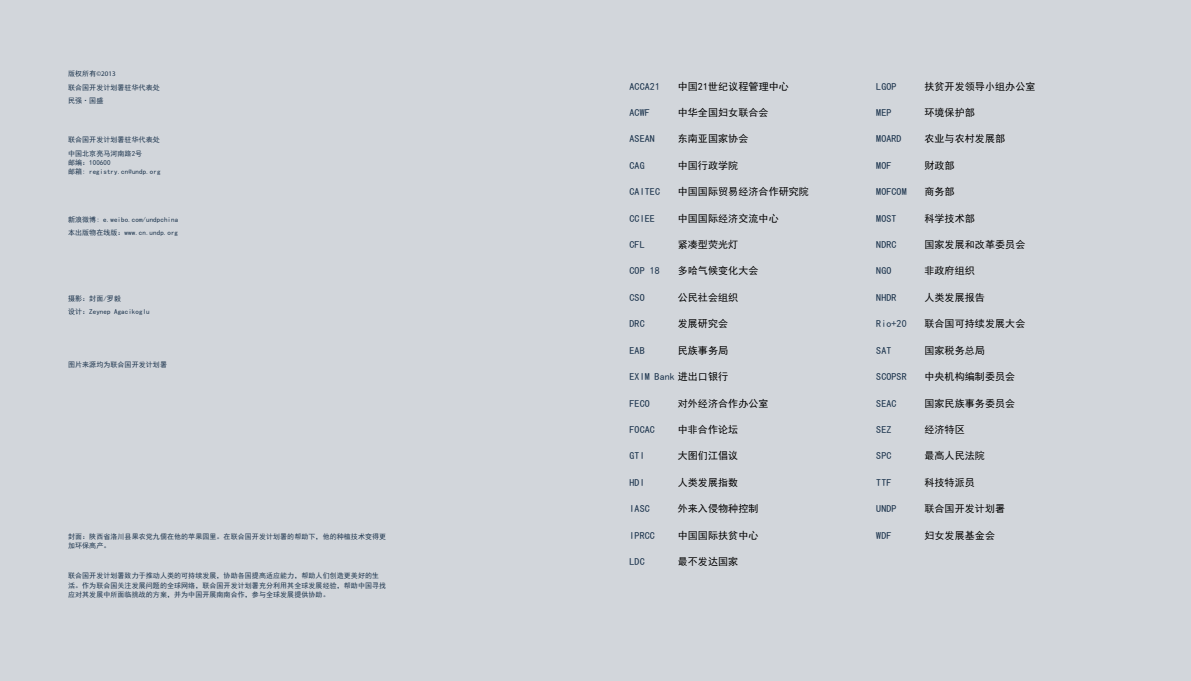
<style>
.page{position:relative;width:1191px;height:681px;background:#fff}
.page>*{position:absolute;margin:0;border:0;box-sizing:border-box;transform-origin:0 0}
.Lauftext_Book{font:10px "Sim Hei";letter-spacing:.01em;color:#000}
.Zwischentitel_Demi{font:10px "Sim Hei";letter-spacing:.01em;color:#1c344d}
.Marginaltext_Book{font:7px/9.2px "Sim Hei";letter-spacing:.01em;color:#1c344d}
.Marginaltext_Book-2{font:7px "Myriad Pro";color:#1c344d}
.s1{font-family:"Sim Hei"}
.s2{color:#000}
</style>
<div class="page">
<div style="left:0;top:0;width:1191px;height:680px;background:#d2d6db"></div>
<p class="Marginaltext_Book-2" style="left:68px;top:70px;width:49px"><span class="s1">版权所有</span>©2013</p>
<p class="Marginaltext_Book" style="left:68px;top:82px;width:93px">联合国开发计划署驻华代表处</p>
<p class="Marginaltext_Book" style="left:68px;top:96px;width:37px">民强·国盛</p>
<p class="Marginaltext_Book" style="left:68px;top:135px;width:93px">联合国开发计划署驻华代表处</p>
<p class="Marginaltext_Book" style="left:68px;top:148px;width:94px">中国北京亮马河南路2号<br>邮编：100600<br>邮箱: registry.cn@undp.org</p>
<p class="Marginaltext_Book" style="left:68px;top:214px;width:112px">新浪微博: e.weibo.com/undpchina</p>
<p class="Marginaltext_Book" style="left:68px;top:228px;width:112px">本出版物在线版：www.cn.undp.org</p>
<p class="Marginaltext_Book" style="left:68px;top:294px;width:54px">摄影：封面/罗毅</p>
<p class="Marginaltext_Book" style="left:68px;top:307px;width:83px">设计：Zeynep Agacikoglu</p>
<p class="Marginaltext_Book" style="left:68px;top:360px;width:100px">图片来源均为联合国开发计划署</p>
<p class="Marginaltext_Book" style="left:68px;top:531px;width:320px">封面：陕西省洛川县果农党九儒在他的苹果园里。在联合国开发计划署的帮助下，他的种植技术变得更加环保高产。</p>
<p class="Marginaltext_Book" style="left:68px;top:571px;width:320px">联合国开发计划署致力于推动人类的可持续发展，协助各国提高适应能力，帮助人们创造更美好的生活。作为联合国关注发展问题的全球网络，联合国开发计划署充分利用其全球发展经验，帮助中国寻找应对其发展中所面临挑战的方案，并为中国开展南南合作，参与全球发展提供协助。</p>
<p class="Lauftext_Book" style="left:677px;top:81px;width:113px">中国21世纪议程管理中心</p>
<p class="Lauftext_Book" style="left:677px;top:107px;width:92px">中华全国妇女联合会</p>
<p class="Lauftext_Book" style="left:677px;top:134px;width:72px">东南亚国家协会</p>
<p class="Lauftext_Book" style="left:677px;top:160px;width:62px">中国行政学院</p>
<p class="Lauftext_Book" style="left:677px;top:186px;width:133px">中国国际贸易经济合作研究院</p>
<p class="Lauftext_Book" style="left:677px;top:213px;width:102px">中国国际经济交流中心</p>
<p class="Lauftext_Book" style="left:677px;top:239px;width:62px">紧凑型荧光灯</p>
<p class="Lauftext_Book" style="left:677px;top:266px;width:82px">多哈气候变化大会</p>
<p class="Lauftext_Book" style="left:677px;top:292px;width:62px">公民社会组织</p>
<p class="Lauftext_Book" style="left:677px;top:318px;width:52px">发展研究会</p>
<p class="Lauftext_Book" style="left:677px;top:345px;width:52px">民族事务局</p>
<p class="Zwischentitel_Demi" style="left:629px;top:81px;width:32px">ACCA21</p>
<p class="Zwischentitel_Demi" style="left:629px;top:107px;width:22px">ACWF</p>
<p class="Zwischentitel_Demi" style="left:629px;top:134px;width:27px">ASEAN</p>
<p class="Zwischentitel_Demi" style="left:629px;top:160px;width:17px">CAG</p>
<p class="Zwischentitel_Demi" style="left:629px;top:186px;width:32px">CAITEC</p>
<p class="Zwischentitel_Demi" style="left:629px;top:213px;width:27px">CCIEE</p>
<p class="Zwischentitel_Demi" style="left:629px;top:239px;width:17px">CFL</p>
<p class="Zwischentitel_Demi" style="left:629px;top:266px;width:32px">COP 18</p>
<p class="Zwischentitel_Demi" style="left:629px;top:292px;width:17px">CSO</p>
<p class="Zwischentitel_Demi" style="left:629px;top:318px;width:17px">DRC</p>
<p class="Zwischentitel_Demi" style="left:629px;top:345px;width:17px">EAB</p>
<p class="Zwischentitel_Demi" style="left:629px;top:371px;width:100px">EXIM Bank <span class="s2">进出口银行</span></p>
<p class="Zwischentitel_Demi" style="left:629px;top:398px;width:22px">FECO</p>
<p class="Zwischentitel_Demi" style="left:629px;top:424px;width:27px">FOCAC</p>
<p class="Zwischentitel_Demi" style="left:629px;top:450px;width:17px">GTI</p>
<p class="Zwischentitel_Demi" style="left:629px;top:477px;width:17px">HDI</p>
<p class="Zwischentitel_Demi" style="left:629px;top:503px;width:22px">IASC</p>
<p class="Zwischentitel_Demi" style="left:629px;top:530px;width:27px">IPRCC</p>
<p class="Zwischentitel_Demi" style="left:629px;top:556px;width:17px">LDC</p>
<p class="Lauftext_Book" style="left:677px;top:398px;width:92px">对外经济合作办公室</p>
<p class="Lauftext_Book" style="left:677px;top:424px;width:62px">中非合作论坛</p>
<p class="Lauftext_Book" style="left:677px;top:450px;width:62px">大图们江倡议</p>
<p class="Lauftext_Book" style="left:677px;top:477px;width:62px">人类发展指数</p>
<p class="Lauftext_Book" style="left:677px;top:503px;width:82px">外来入侵物种控制</p>
<p class="Lauftext_Book" style="left:677px;top:530px;width:82px">中国国际扶贫中心</p>
<p class="Lauftext_Book" style="left:677px;top:556px;width:62px">最不发达国家</p>
<p class="Zwischentitel_Demi" style="left:876px;top:81px;width:22px">LGOP</p>
<p class="Zwischentitel_Demi" style="left:876px;top:107px;width:17px">MEP</p>
<p class="Zwischentitel_Demi" style="left:876px;top:134px;width:27px">MOARD</p>
<p class="Zwischentitel_Demi" style="left:876px;top:160px;width:17px">MOF</p>
<p class="Zwischentitel_Demi" style="left:876px;top:186px;width:32px">MOFCOM</p>
<p class="Zwischentitel_Demi" style="left:876px;top:213px;width:22px">MOST</p>
<p class="Zwischentitel_Demi" style="left:876px;top:239px;width:22px">NDRC</p>
<p class="Zwischentitel_Demi" style="left:876px;top:266px;width:17px">NGO</p>
<p class="Zwischentitel_Demi" style="left:876px;top:292px;width:22px">NHDR</p>
<p class="Zwischentitel_Demi" style="left:876px;top:318px;width:32px">Rio+20</p>
<p class="Zwischentitel_Demi" style="left:876px;top:345px;width:17px">SAT</p>
<p class="Zwischentitel_Demi" style="left:876px;top:371px;width:32px">SCOPSR</p>
<p class="Zwischentitel_Demi" style="left:876px;top:398px;width:22px">SEAC</p>
<p class="Zwischentitel_Demi" style="left:876px;top:424px;width:17px">SEZ</p>
<p class="Zwischentitel_Demi" style="left:876px;top:450px;width:17px">SPC</p>
<p class="Zwischentitel_Demi" style="left:876px;top:477px;width:17px">TTF</p>
<p class="Zwischentitel_Demi" style="left:876px;top:503px;width:22px">UNDP</p>
<p class="Zwischentitel_Demi" style="left:876px;top:530px;width:17px">WDF</p>
<p class="Lauftext_Book" style="left:924px;top:81px;width:112px">扶贫开发领导小组办公室</p>
<p class="Lauftext_Book" style="left:924px;top:107px;width:52px">环境保护部</p>
<p class="Lauftext_Book" style="left:924px;top:134px;width:82px">农业与农村发展部</p>
<p class="Lauftext_Book" style="left:924px;top:160px;width:32px">财政部</p>
<p class="Lauftext_Book" style="left:924px;top:186px;width:32px">商务部</p>
<p class="Lauftext_Book" style="left:924px;top:213px;width:52px">科学技术部</p>
<p class="Lauftext_Book" style="left:924px;top:239px;width:102px">国家发展和改革委员会</p>
<p class="Lauftext_Book" style="left:924px;top:266px;width:52px">非政府组织</p>
<p class="Lauftext_Book" style="left:924px;top:292px;width:62px">人类发展报告</p>
<p class="Lauftext_Book" style="left:924px;top:318px;width:102px">联合国可持续发展大会</p>
<p class="Lauftext_Book" style="left:924px;top:345px;width:62px">国家税务总局</p>
<p class="Lauftext_Book" style="left:924px;top:371px;width:92px">中央机构编制委员会</p>
<p class="Lauftext_Book" style="left:924px;top:398px;width:92px">国家民族事务委员会</p>
<p class="Lauftext_Book" style="left:924px;top:424px;width:42px">经济特区</p>
<p class="Lauftext_Book" style="left:924px;top:450px;width:62px">最高人民法院</p>
<p class="Lauftext_Book" style="left:924px;top:477px;width:52px">科技特派员</p>
<p class="Lauftext_Book" style="left:924px;top:503px;width:82px">联合国开发计划署</p>
<p class="Lauftext_Book" style="left:924px;top:530px;width:72px">妇女发展基金会</p>
</div>
